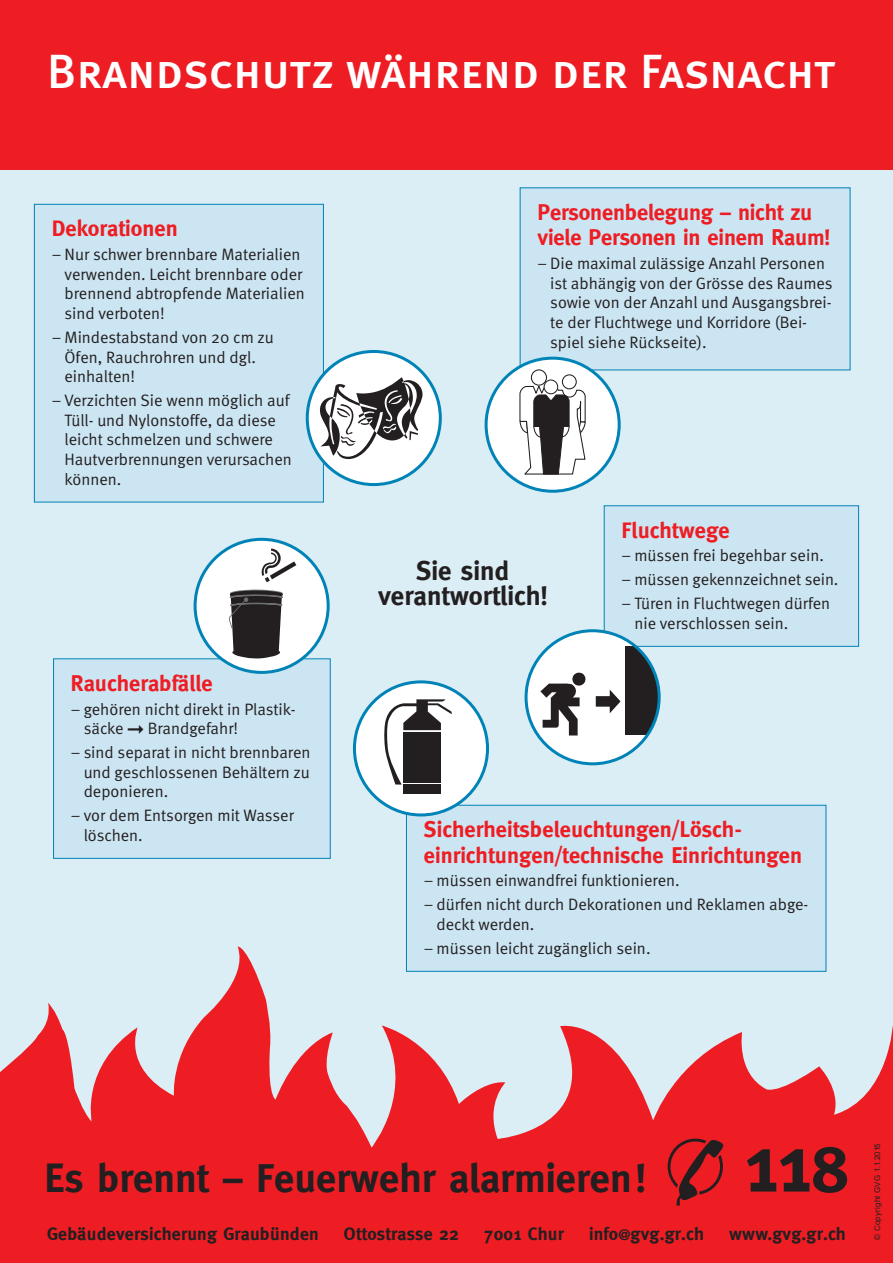
<style>
.page{position:relative;width:893px;height:1263px;background:#dbedf5}
.page>*{position:absolute;margin:0;border:0;box-sizing:border-box;transform-origin:0 0}
.t1{font:700 81px "Meta";color:#231f20}
.t2{font:48px "Meta Medium Caps";color:#fff}
.t3{font:700 40.5px "Meta";color:#231f20}
.t4{font:700 27px/25.5px "Meta";color:#231f20;text-align:center}
.t5{font:700 22.5px/25.5px "Meta";color:#ee1d23}
.t6{font:700 18px "Meta";letter-spacing:.01em;color:#231f20}
.t7{font:16.5px/19.6px "Meta Normal";color:#231f20}
.t8{font:7.8px "Arial";letter-spacing:.03em;color:#231f20}
.s1{font-size:66px}
.s2{font-size:15px}
</style>
<div class="page">
<div style="left:0;top:0;width:893px;height:170px;background:#ee1d23"></div>
<svg style="left:0;top:946px;width:893px;height:259px;fill:#ee1d23"></svg>
<div style="left:0;top:1205px;width:893px;height:58px;background:#ee1d23"></div>
<svg style="left:668px;top:1138px;width:55px;height:68px;background:#b01d22"></svg>
<div style="left:520px;top:188px;width:330px;height:182px;background:#cce5f2"></div>
<div style="left:604px;top:506px;width:255px;height:140px;background:#cce5f2"></div>
<div style="left:604px;top:505px;width:255px;height:142px;border:1px solid #0083b6"></div>
<div style="left:406px;top:805px;width:420px;height:166px;background:#cce5f2"></div>
<div style="left:406px;top:805px;width:420px;height:167px;border:1px solid #0083b6"></div>
<div style="left:54px;top:659px;width:276px;height:199px;background:#cce5f2"></div>
<div style="left:53px;top:658px;width:278px;height:201px;border:1px solid #0083b6"></div>
<div style="left:34px;top:204px;width:289px;height:298px;background:#cce5f2"></div>
<div style="left:34px;top:204px;width:290px;height:298px;border:1px solid #0083b6"></div>
<div style="left:526px;top:631px;width:133px;height:133px;background:#fff;border-radius:50%"></div>
<svg style="left:596px;top:690px;width:25px;height:23px"></svg>
<svg style="left:625px;top:646px;width:34px;height:89px;background:#374045"></svg>
<svg style="left:540px;top:672px;width:46px;height:63px"></svg>
<div style="left:525px;top:629px;width:136px;height:136px;border:3px solid #0083b6;border-radius:50%"></div>
<div style="left:486px;top:358px;width:133px;height:133px;background:#fff;border-radius:50%"></div>
<svg style="left:519px;top:369px;width:67px;height:106px"></svg>
<div style="left:485px;top:357px;width:136px;height:136px;border:3px solid #0083b6;border-radius:50%"></div>
<div style="left:307px;top:351px;width:133px;height:133px;background:#fff;border-radius:50%"></div>
<svg style="left:320px;top:377px;width:103px;height:82px"></svg>
<div style="left:306px;top:350px;width:136px;height:136px;border:3px solid #0083b6;border-radius:50%"></div>
<div style="left:354px;top:682px;width:133px;height:133px;background:#fff;border-radius:50%"></div>
<div style="left:403px;top:785px;width:38px;height:9px;background:#231f20"></div>
<svg style="left:384px;top:699px;width:68px;height:86px"></svg>
<div style="left:403px;top:732px;width:38px;height:51px;background:#231f20"></div>
<div style="left:353px;top:680px;width:136px;height:136px;border:3px solid #0083b6;border-radius:50%"></div>
<div style="left:195px;top:539px;width:133px;height:133px;background:#fff;border-radius:50%"></div>
<svg style="left:261px;top:549px;width:35px;height:33px"></svg>
<svg style="left:229px;top:589px;width:54px;height:69px;background:#454243"></svg>
<div style="left:194px;top:538px;width:136px;height:136px;border:3px solid #0083b6;border-radius:50%"></div>
<h2 class="t2" style="left:47px;top:43px;width:790px">Brandschutz während der Fasnacht</h2>
<h3 class="t5" style="left:52px;top:215px;width:128px">Dekorationen</h3>
<p class="t7" style="left:65px;top:244px;width:242px;text-indent:-13px">− Nur schwer brennbare Materialien verwenden. Leicht brennbare oder brennend abtropfende Materialien sind verboten!</p>
<p class="t7" style="left:65px;top:327px;width:211px;text-indent:-13px">− Mindestabstand von 20 cm zu<br>Öfen, Rauchrohren und dgl. einhalten!</p>
<p class="t7" style="left:65px;top:390px;width:229px;text-indent:-13px">− Verzichten Sie wenn möglich auf<br>Tüll- und Nylonstoffe, da diese leicht schmelzen und schwere<br>Hautverbrennungen verursachen können.</p>
<h3 class="t5" style="left:71px;top:670px;width:143px">Raucherabfälle</h3>
<p class="t7" style="left:84px;top:699px;width:213px;text-indent:-13px">− gehören nicht direkt in Plastik&shy;säcke</p>
<p class="t7" style="left:71px;top:716px;width:241px;line-height:23.9px;text-align:center">Brandgefahr!<br>− sind separat in nicht brennbaren</p>
<p class="t7" style="left:84px;top:762px;width:228px">und geschlossenen Behältern zu deponieren.</p>
<p class="t7" style="left:84px;top:805px;width:212px;text-indent:-13px">− vor dem Entsorgen mit Wasser löschen.</p>
<h3 class="t5" style="left:537px;top:199px;width:294px">Personenbelegung – nicht zu viele Personen in einem Raum!</h3>
<p class="t7" style="left:550px;top:253px;width:284px;text-indent:-13px">− Die maximal zulässige Anzahl Personen ist abhängig von der Grösse des Raumes sowie von der Anzahl und Ausgangsbrei&shy;te der Fluchtwege und Korridore (Bei&shy;spiel siehe Rückseite).</p>
<h3 class="t4" style="left:378px;top:557px;width:171px">Sie sind verantwortlich!</h3>
<h3 class="t5" style="left:622px;top:517px;width:110px">Fluchtwege</h3>
<p class="t7" style="left:622px;top:544px;width:218px;line-height:23.9px">− müssen frei begehbar sein.<br>− müssen gekennzeichnet sein. − Türen in Fluchtwegen dürfen</p>
<p class="t7" style="left:634px;top:613px;width:156px">nie verschlossen sein.</p>
<h3 class="t5" style="left:424px;top:816px;width:380px">Sicherheitsbeleuchtungen/Lösch&shy;einrichtungen/technische Einrichtungen</h3>
<p class="t7" style="left:424px;top:869px;width:386px;line-height:23.9px">− müssen einwandfrei funktionieren.<br>− dürfen nicht durch Dekorationen und Reklamen abge-</p>
<p class="t7" style="left:424px;top:912px;width:228px;line-height:23.9px;text-indent:13px">deckt werden.<br>− müssen leicht zugänglich sein.</p>
<h1 class="t1" style="left:743px;top:1116px;width:106px">11<span class="s1">8</span></h1>
<p class="t8" style="left:872px;top:1239px;width:98px;rotate:-90deg">© Copyright GVG 1.1.2015</p>
<h3 class="t3" style="left:44px;top:1154px;width:603px">Es brennt – Feuerwehr alarmieren!</h3>
<p class="t6" style="left:47px;top:1223px;width:273px">Gebäudeversicherung Graubünden</p>
<p class="t6" style="left:344px;top:1223px;width:116px">Ottostrasse 22</p>
<p class="t6" style="left:484px;top:1223px;width:82px">7001 Chur</p>
<p class="t6" style="left:589px;top:1223px;width:117px">info<span class="s2">@</span>gvg.gr.ch</p>
<p class="t6" style="left:729px;top:1223px;width:118px">www.gvg.gr.ch</p>
</div>
